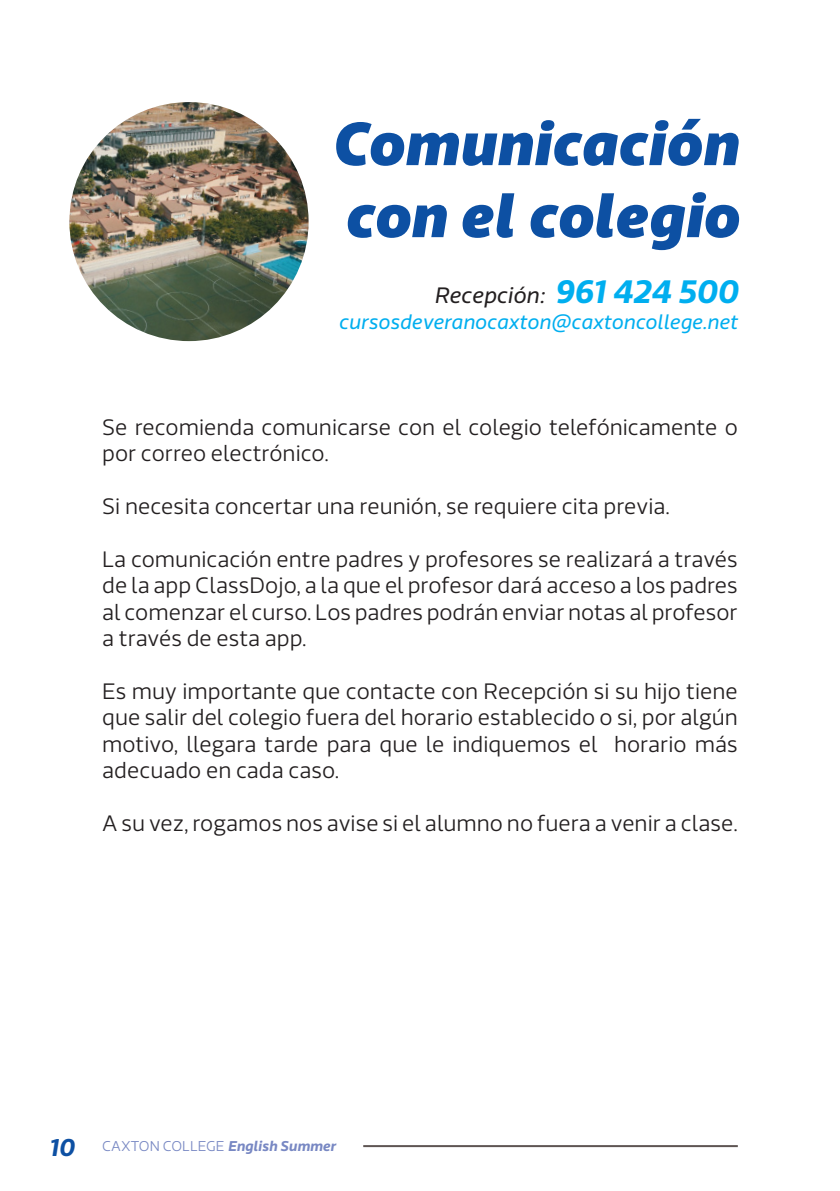
<style>
.page{position:relative;width:840px;height:1191px;background:#fff}
.page>*{position:absolute;margin:0;border:0;box-sizing:border-box;transform-origin:0 0}
.t1{font:italic 900 60px "Riona Sans";color:#0d50a3}
.t2{font:300 22px/26.4px "Riona Sans";color:#231f20;text-align:justify}
.t3{font:italic 22px "Riona Sans";color:#231f20}
.t4{font:italic 20px "Riona Sans";color:#00aeef}
.t5{font:300 14px "Riona Sans";color:#7888c3}
.s1{font-weight:700;font-size:32px;color:#00aeef}
.s2{font-weight:700;font-style:italic;font-size:24px;color:#0d50a3}
.s3{font-weight:700;font-style:italic}
</style>
<div class="page">
<hr style="left:363px;top:1145px;width:374px;height:2px;background:#5e5553">
<img style="left:69px;top:102px;width:239px;height:239px;border-radius:119px">
<p class="t1" style="left:330px;top:104px;width:408px">Comunicación</p>
<p class="t1" style="left:343px;top:176px;width:395px">con el colegio</p>
<p class="t3" style="left:434px;top:282px;width:305px">Recepción: <span class="s1">961 424 500</span></p>
<p class="t4" style="left:338px;top:310px;width:400px">cursosdeveranocaxton@caxtoncollege.net</p>
<p class="t2" style="left:102px;top:414px;width:637px">Se recomienda comunicarse con el colegio telefónicamente o por correo electrónico.</p>
<p class="t2" style="left:102px;top:493px;width:569px">Si necesita concertar una reunión, se requiere cita previa.</p>
<p class="t2" style="left:102px;top:546px;width:637px">La comunicación entre padres y profesores se realizará a través de la app ClassDojo, a la que el profesor dará acceso a los padres al comenzar el curso. Los padres podrán enviar notas al profesor a través de esta app.</p>
<p class="t2" style="left:102px;top:678px;width:637px">Es muy importante que contacte con Recepción si su hijo tiene que salir del colegio fuera del horario establecido o si, por algún motivo, llegara tarde para que le indiquemos el horario más adecuado en cada caso.</p>
<p class="t2" style="left:102px;top:810px;width:636px">A su vez, rogamos nos avise si el alumno no fuera a venir a clase.</p>
<p class="t5" style="left:49px;top:1137px;width:288px"><span class="s2">10</span> CAXTON COLLEGE <span class="s3">English Summer</span></p>
</div>
